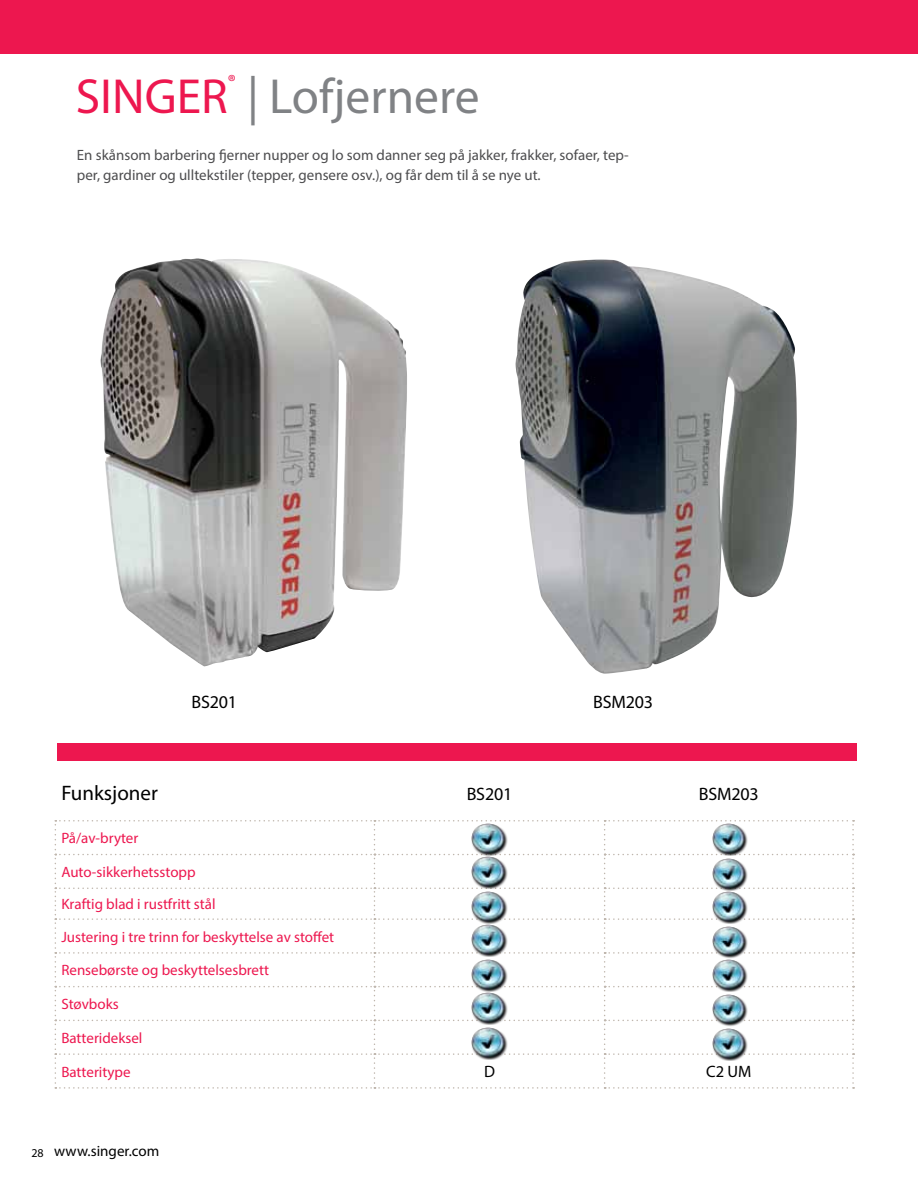
<style>
.page{position:relative;width:918px;height:1188px;background:#fff}
.page>*{position:absolute;margin:0;border:0;box-sizing:border-box;transform-origin:0 0}
.t1{font:49.5px "Myriad Pro";color:#808285}
.t2{font:49.5px "Myriad Pro";color:#ed174f}
.t3{font:21px "Myriad Pro";color:#000}
.t4{font:19.2px "Myriad Pro";color:#ed174f}
.t5{font:18px "Myriad Pro";letter-spacing:-.01em;color:#000}
.t6{font:16.5px "Myriad Pro";color:#000}
.t7{font:15px/32.2px "Myriad Pro";color:#ed174f}
.t8{font:15px/19.5px "Myriad Pro";color:#4d4d4f}
.t9{font:15px "Myriad Pro";color:#000}
.s1{font-size:12px}
</style>
<div class="page">
<svg style="left:55px;top:820px;width:799px;height:269px"></svg>
<img style="left:100px;top:258px;width:307px;height:409px">
<img style="left:515px;top:259px;width:282px;height:415px">
<div style="left:57px;top:743px;width:800px;height:17px;background:#ed174f"></div>
<div style="left:0;top:0;width:918px;height:53px;background:#ed174f"></div>
<img style="left:472px;top:823px;width:36px;height:66px">
<img style="left:472px;top:891px;width:36px;height:66px">
<img style="left:472px;top:959px;width:36px;height:32px">
<img style="left:472px;top:993px;width:36px;height:32px">
<img style="left:472px;top:1027px;width:36px;height:32px">
<img style="left:712px;top:823px;width:36px;height:33px">
<img style="left:712px;top:858px;width:36px;height:66px">
<img style="left:712px;top:926px;width:36px;height:65px">
<img style="left:712px;top:994px;width:36px;height:32px">
<img style="left:712px;top:1029px;width:36px;height:32px">
<p class="t4" style="left:228px;top:70px;width:10px">®</p>
<h1 class="t1" style="left:247px;top:66px;width:234px">| Lofjernere</h1>
<p class="t8" style="left:77px;top:145px;width:553px">En skånsom barbering fjerner nupper og lo som danner seg på jakker, frakker, sofaer, tep&shy;per, gardiner og ulltekstiler (tepper, gensere osv.), og får dem til å se nye ut.</p>
<h1 class="t2" style="left:76px;top:66px;width:148px">SINGER</h1>
<p class="t5" style="left:192px;top:691px;width:47px">BS201</p>
<p class="t5" style="left:593px;top:691px;width:62px">BSM203</p>
<h2 class="t3" style="left:61px;top:781px;width:98px">Funksjoner</h2>
<p class="t5" style="left:467px;top:783px;width:47px">BS201</p>
<p class="t5" style="left:699px;top:783px;width:61px">BSM203</p>
<p class="t7" style="left:61px;top:822px;width:79px">På/av-bryter</p>
<p class="t7" style="left:61px;top:856px;width:274px">Auto-sikkerhetsstopp<br>Kraftig blad i rustfritt stål<br>Justering i tre trinn for beskyttelse av stoffet</p>
<p class="t7" style="left:61px;top:954px;width:209px">Rensebørste og beskyttelsesbrett</p>
<p class="t7" style="left:61px;top:988px;width:59px">Støvboks</p>
<p class="t7" style="left:61px;top:1022px;width:83px">Batterideksel</p>
<p class="t7" style="left:61px;top:1055px;width:71px">Batteritype</p>
<p class="t6" style="left:484px;top:1062px;width:12px">D</p>
<p class="t6" style="left:706px;top:1062px;width:47px">C2 UM</p>
<p class="t9" style="left:31px;top:1142px;width:129px"><span class="s1">28</span> www.singer.com</p>
</div>
